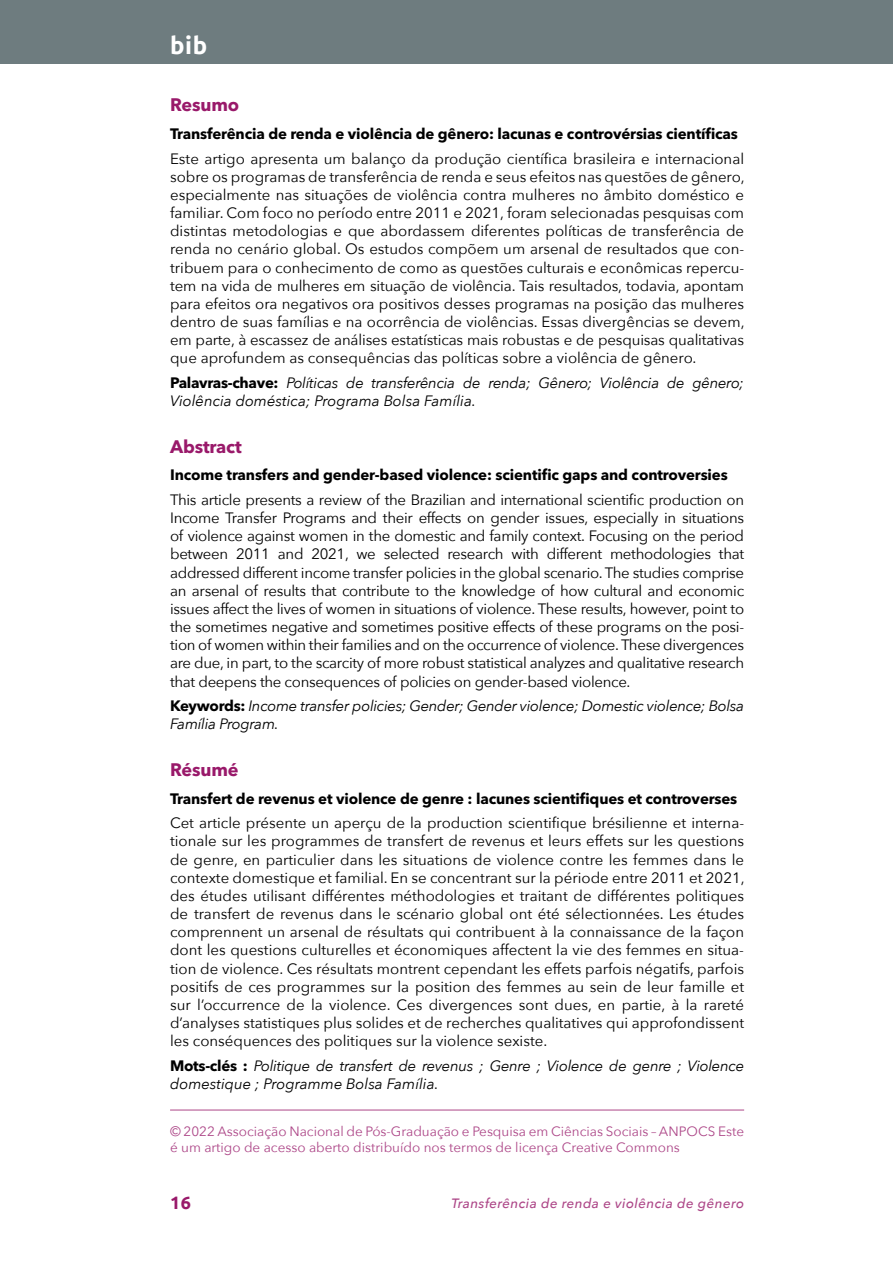
<style>
.page{position:relative;width:893px;height:1263px;background:#fff}
.page>*{position:absolute;margin:0;border:0;box-sizing:border-box;transform-origin:0 0}
.t1{font:700 24px "Ubuntu";color:#fff}
.t2{font:700 18px "Avenir Next LT Pro";letter-spacing:-.01em;color:#99196a}
.t3{font:700 18px "Ubuntu";color:#99196a}
.t4{font:15px/18.1px "Avenir Next";color:#000;text-align:justify}
.t5{font:italic 15px/18.1px "Avenir Next";letter-spacing:-.02em;color:#000}
.t6{font:700 15px "Avenir Next LT Pro";letter-spacing:-.01em;color:#000}
.t7{font:13.5px/16.5px "Avenir Next";color:#ad4788}
.t8{font:italic 500 13.5px "Avenir Next";letter-spacing:.03em;color:#ad4788}
.s1{font-family:"Avenir Next LT Pro";font-weight:700;font-style:normal}
</style>
<div class="page">
<div style="left:0;top:0;width:893px;height:64px;background:#6e7c7f"></div>
<hr style="left:170px;top:1110px;width:574px;height:1px;background:#ad4788">
<h1 class="t1" style="left:170px;top:31px;width:39px">bib</h1>
<p class="t2" style="left:170px;top:94px;width:71px">Resumo</p>
<p class="t6" style="left:170px;top:125px;width:569px">Transferência de renda e violência de gênero: lacunas e controvérsias científicas</p>
<p class="t4" style="left:170px;top:149px;width:576px">Este artigo apresenta um balanço da produção científica brasileira e internacional sobre os programas de transferência de renda e seus efeitos nas questões de gênero, especialmente nas situações de violência contra mulheres no âmbito doméstico e familiar. Com foco no período entre 2011 e 2021, foram selecionadas pesquisas com distintas metodologias e que abordassem diferentes políticas de transferência de renda no cenário global. Os estudos compõem um arsenal de resultados que con&shy;tribuem para o conhecimento de como as questões culturais e econômicas repercu&shy;tem na vida de mulheres em situação de violência. Tais resultados, todavia, apontam para efeitos ora negativos ora positivos desses programas na posição das mulheres dentro de suas famílias e na ocorrência de violências. Essas divergências se devem, em parte, à escassez de análises estatísticas mais robustas e de pesquisas qualitativas que aprofundem as consequências das políticas sobre a violência de gênero.</p>
<p class="t5" style="left:170px;top:373px;width:576px"><span class="s1">Palavras-chave:</span> Políticas de transferência de renda; Gênero; Violência de gênero;<br>Violência doméstica; Programa Bolsa Família.</p>
<p class="t2" style="left:170px;top:435px;width:73px">Abstract</p>
<p class="t6" style="left:170px;top:466px;width:559px">Income transfers and gender-based violence: scientific gaps and controversies</p>
<p class="t4" style="left:170px;top:490px;width:576px">This article presents a review of the Brazilian and international scientific production on Income Transfer Programs and their effects on gender issues, especially in situations of violence against women in the domestic and family context. Focusing on the period between 2011 and 2021, we selected research with different methodologies that addressed different income transfer policies in the global scenario. The studies comprise an arsenal of results that contribute to the knowledge of how cultural and economic issues affect the lives of women in situations of violence. These results, however, point to the sometimes negative and sometimes positive effects of these programs on the posi&shy;tion of women within their families and on the occurrence of violence. These divergences are due, in part, to the scarcity of more robust statistical analyzes and qualitative research that deepens the consequences of policies on gender-based violence.</p>
<p class="t5" style="left:170px;top:696px;width:576px"><span class="s1">Keywords:</span> Income transfer policies; Gender; Gender violence; Domestic violence; Bolsa<br>Família Program.</p>
<p class="t2" style="left:170px;top:759px;width:70px">Résumé</p>
<p class="t6" style="left:170px;top:789px;width:569px">Transfert de revenus et violence de genre : lacunes scientifiques et controverses</p>
<p class="t4" style="left:170px;top:813px;width:576px">Cet article présente un aperçu de la production scientifique brésilienne et interna&shy;tionale sur les programmes de transfert de revenus et leurs effets sur les questions de genre, en particulier dans les situations de violence contre les femmes dans le contexte domestique et familial. En se concentrant sur la période entre 2011 et 2021, des études utilisant différentes méthodologies et traitant de différentes politiques de transfert de revenus dans le scénario global ont été sélectionnées. Les études comprennent un arsenal de résultats qui contribuent à la connaissance de la façon dont les questions culturelles et économiques affectent la vie des femmes en situa&shy;tion de violence. Ces résultats montrent cependant les effets parfois négatifs, parfois positifs de ces programmes sur la position des femmes au sein de leur famille et sur l’occurrence de la violence. Ces divergences sont dues, en partie, à la rareté d’analyses statistiques plus solides et de recherches qualitatives qui approfondissent les conséquences des politiques sur la violence sexiste.</p>
<p class="t5" style="left:170px;top:1056px;width:576px"><span class="s1">Mots-clés :</span> Politique de transfert de revenus ; Genre ; Violence de genre ; Violence domestique ; Programme Bolsa Família.</p>
<p class="t7" style="left:170px;top:1122px;width:575px">© 2022 Associação Nacional de Pós-Graduação e Pesquisa em Ciências Sociais – ANPOCS Este é um artigo de acesso aberto distribuído nos termos de licença Creative Commons</p>
<p class="t3" style="left:170px;top:1191px;width:22px">16</p>
<p class="t8" style="left:451px;top:1192px;width:294px">Transferência de renda e violência de gênero</p>
</div>
